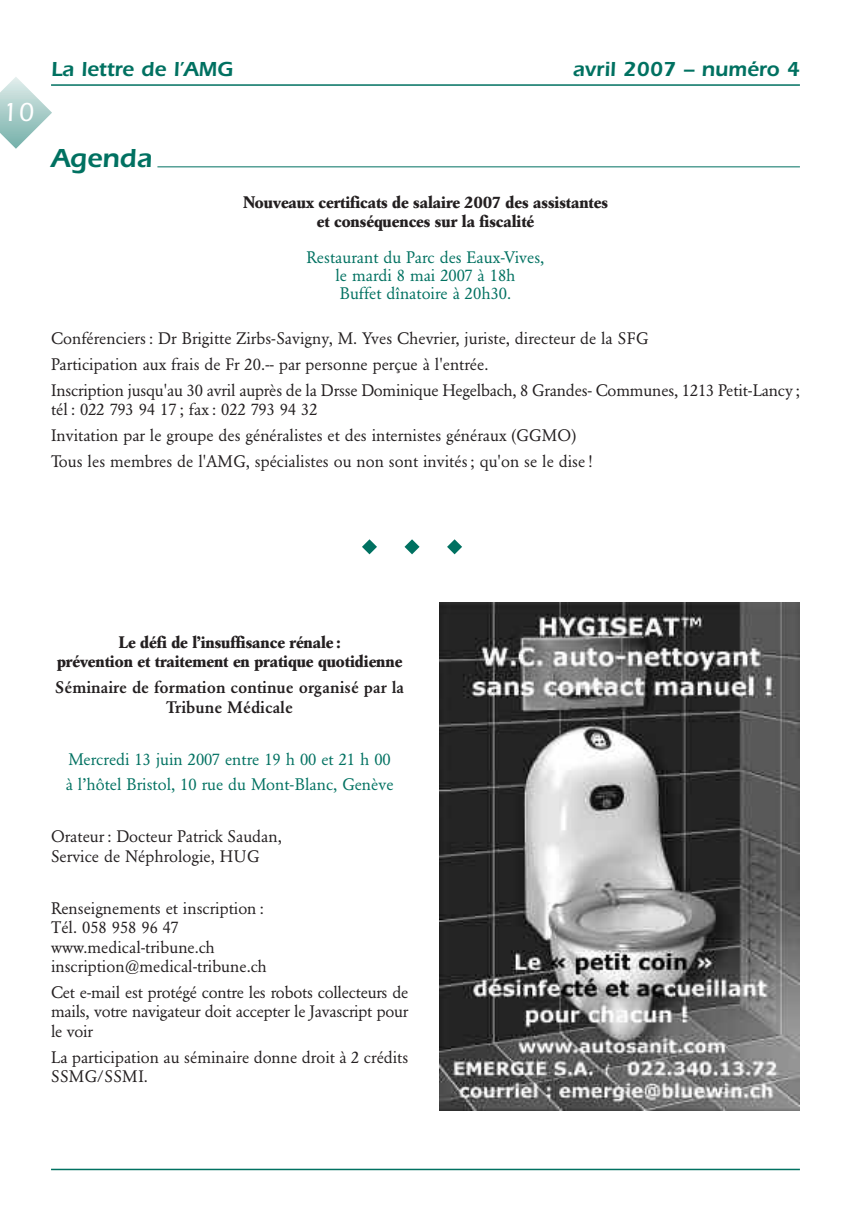
<style>
.page{position:relative;width:851px;height:1212px;background:#fff}
.page>*{position:absolute;margin:0;border:0;box-sizing:border-box;transform-origin:0 0}
.t1{font:600 27px "Itc Eras";color:#007161}
.t2{font:500 27px "Itc Eras";color:#fff}
.t3{font:600 21px "Itc Eras";color:#007161}
.t4{font:16.5px/19.5px "Garamond BE";color:#231f20}
.t5{font:700 16.5px/19.5px "Garamond BE";color:#231f20;text-align:center}
.t6{font:16.5px/18.5px "Garamond BE";color:#007161;text-align:center}
.t7{font:500 16.5px/19.5px "Garamond BE";color:#231f20;text-align:center}
</style>
<div class="page">
<hr style="left:51px;top:84px;width:748px;height:2px;background:#007161">
<hr style="left:51px;top:1169px;width:748px;height:1px;background:#007161">
<svg style="left:0;top:77px;width:52px;height:72px"></svg>
<svg style="left:362px;top:539px;width:15px;height:15px"></svg>
<svg style="left:404px;top:539px;width:15px;height:15px"></svg>
<svg style="left:447px;top:539px;width:15px;height:15px"></svg>
<hr style="left:157px;top:167px;width:642px;height:1px;background:#007161">
<img style="left:439px;top:602px;width:360px;height:508px">
<h1 class="t2" style="left:2px;top:103px;width:33px">10</h1>
<p class="t3" style="left:51px;top:62px;width:183px">La lettre de l’AMG</p>
<p class="t3" style="left:573px;top:62px;width:228px">avril 2007 – numéro 4</p>
<h1 class="t1" style="left:51px;top:149px;width:103px">Agenda</h1>
<p class="t5" style="left:243px;top:194px;width:366px">Nouveaux certificats de salaire 2007 des assistantes et conséquences sur la fiscalité</p>
<p class="t6" style="left:306px;top:249px;width:239px">Restaurant du Parc des Eaux-Vives, le mardi 8 mai 2007 à 18h<br>Buffet dînatoire à 20h30.</p>
<p class="t4" style="left:51px;top:326px;width:750px;line-height:26px">Conférenciers : Dr Brigitte Zirbs-Savigny, M. Yves Chevrier, juriste, directeur de la SFG<br>Participation aux frais de Fr 20.-- par personne perçue à l'entrée.<br>Inscription jusqu'au 30 avril auprès de la Drsse Dominique Hegelbach, 8 Grandes- Communes, 1213 Petit-Lancy ;</p>
<p class="t4" style="left:51px;top:398px;width:543px;line-height:26px">tél : 022 793 94 17 ; fax : 022 793 94 32<br>Invitation par le groupe des généralistes et des internistes généraux (GGMO)<br>Tous les membres de l'AMG, spécialistes ou non sont invités ; qu'on se le dise !</p>
<p class="t5" style="left:57px;top:634px;width:347px">Le défi de l’insuffisance rénale :<br>prévention et traitement en pratique quotidienne</p>
<p class="t7" style="left:55px;top:679px;width:350px">Séminaire de formation continue organisé par la<br>Tribune Médicale</p>
<p class="t6" style="left:66px;top:747px;width:329px;line-height:26px;text-align:left">Mercredi 13 juin 2007 entre 19 h 00 et 21 h 00 à l’hôtel Bristol, 10 rue du Mont-Blanc, Genève</p>
<p class="t4" style="left:51px;top:828px;width:232px">Orateur : Docteur Patrick Saudan,<br>Service de Néphrologie, HUG</p>
<p class="t4" style="left:51px;top:899px;width:217px">Renseignements et inscription :<br>Tél. 058 958 96 47 www.medical-tribune.ch inscription@medical-tribune.ch</p>
<p class="t4" style="left:51px;top:984px;width:359px;text-align:justify">Cet e-mail est protégé contre les robots collecteurs de mails, votre navigateur doit accepter le Javascript pour le voir</p>
<p class="t4" style="left:51px;top:1049px;width:359px">La participation au séminaire donne droit à 2 crédits<br>SSMG/SSMI.</p>
</div>
